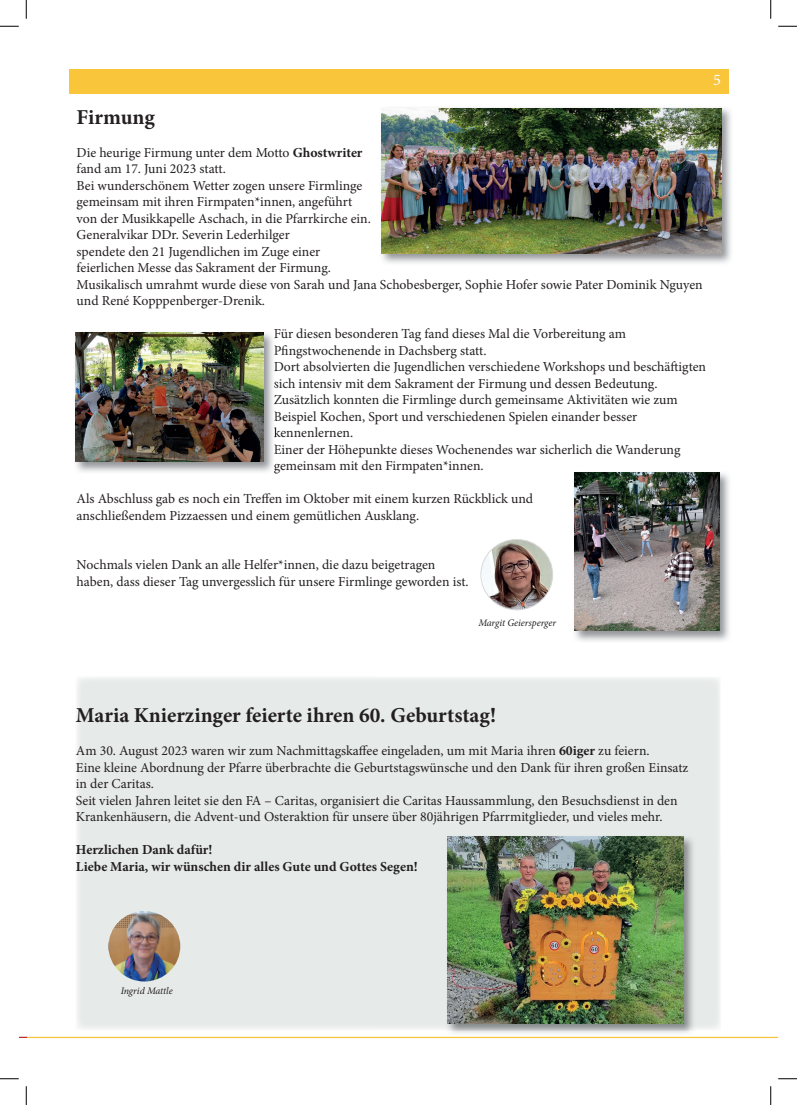
<style>
.page{position:relative;width:797px;height:1105px;background:#fff}
.page>*{position:absolute;margin:0;border:0;box-sizing:border-box;transform-origin:0 0}
.t1{font:700 21.25px "Minion Pro";color:#231f20}
.t2{font:16.25px "Minion Pro";color:#fff}
.t3{font:13.75px/16.5px "Minion Pro";color:#231f20}
.t4{font:700 13.75px/16.5px "Minion Pro";color:#231f20}
.t5{font:italic 10px "Minion Pro";letter-spacing:-.005em;color:#231f20}
.s1{font-weight:700}
</style>
<div class="page">
<div style="left:69px;top:69px;width:659px;height:25px;background:#f9c63b"></div>
<hr style="left:26px;top:1037px;width:751px;height:1px;background:#f9c63b">
<img style="left:482px;top:539px;width:70px;height:71px">
<div style="left:480px;top:539px;width:73px;height:71px;border:1px solid #d9d9d9;border-radius:50%"></div>
<img style="left:381px;top:108px;width:350px;height:155px">
<img style="left:382px;top:108px;width:339px;height:145px">
<img style="left:75px;top:332px;width:200px;height:140px">
<svg style="left:274px;top:332px;width:1px;height:105px"></svg>
<svg style="left:274px;top:444px;width:1px;height:29px"></svg>
<img style="left:76px;top:333px;width:187px;height:129px">
<img style="left:446px;top:835px;width:249px;height:199px">
<img style="left:448px;top:837px;width:235px;height:187px">
<img style="left:574px;top:472px;width:155px;height:169px">
<img style="left:575px;top:473px;width:144px;height:158px">
<img style="left:108px;top:911px;width:72px;height:71px">
<svg style="left:0;top:25px;width:19px;height:2px"></svg>
<svg style="left:778px;top:25px;width:19px;height:2px"></svg>
<svg style="left:0;top:1078px;width:19px;height:1px"></svg>
<svg style="left:778px;top:1078px;width:19px;height:1px"></svg>
<svg style="left:25px;top:0;width:2px;height:19px"></svg>
<svg style="left:25px;top:1086px;width:2px;height:19px"></svg>
<svg style="left:770px;top:0;width:1px;height:19px"></svg>
<svg style="left:770px;top:1086px;width:1px;height:19px"></svg>
<p class="t2" style="left:713px;top:69px;width:9px">5</p>
<h1 class="t1" style="left:77px;top:102px;width:80px">Firmung</h1>
<p class="t3" style="left:77px;top:144px;width:627px">Die heurige Firmung unter dem Motto <span class="s1">Ghostwriter<br></span>fand am 17. Juni 2023 statt.<br>Bei wunderschönem Wetter zogen unsere Firmlinge<br>gemeinsam mit ihren Firmpaten*innen, angeführt<br>von der Musikkapelle Aschach, in die Pfarrkirche ein.<br>Generalvikar DDr. Severin Lederhilger<br>spendete den 21 Jugendlichen im Zuge einer<br>feierlichen Messe das Sakrament der Firmung.<br>Musikalisch umrahmt wurde diese von Sarah und Jana Schobesberger, Sophie Hofer sowie Pater Dominik Nguyen und René Kopppenberger-Drenik.</p>
<p class="t3" style="left:274px;top:325px;width:434px">Für diesen besonderen Tag fand dieses Mal die Vorbereitung am Pfingstwochenende in Dachsberg statt.<br>Dort absolvierten die Jugendlichen verschiedene Workshops und beschäftigten sich intensiv mit dem Sakrament der Firmung und dessen Bedeutung.<br>Zusätzlich konnten die Firmlinge durch gemeinsame Aktivitäten wie zum Beispiel Kochen, Sport und verschiedenen Spielen einander besser kennenlernen.<br>Einer der Höhepunkte dieses Wochenendes war sicherlich die Wanderung gemeinsam mit den Firmpaten*innen.</p>
<p class="t3" style="left:77px;top:490px;width:458px">Als Abschluss gab es noch ein Treffen im Oktober mit einem kurzen Rückblick und anschließendem Pizzaessen und einem gemütlichen Ausklang.</p>
<p class="t3" style="left:77px;top:556px;width:393px">Nochmals vielen Dank an alle Helfer*innen, die dazu beigetragen haben, dass dieser Tag unvergesslich für unsere Firmlinge geworden ist.</p>
<p class="t5" style="left:478px;top:616px;width:79px">Margit Geiersperger</p>
<h1 class="t1" style="left:76px;top:700px;width:421px">Maria Knierzinger feierte ihren 60. Geburtstag!</h1>
<p class="t3" style="left:76px;top:743px;width:614px">Am 30. August 2023 waren wir zum Nachmittagskaffee eingeladen, um mit Maria ihren <span class="s1">60iger</span> zu feiern.<br>Eine kleine Abordnung der Pfarre überbrachte die Geburtstagswünsche und den Dank für ihren großen Einsatz in der Caritas.<br>Seit vielen Jahren leitet sie den FA – Caritas, organisiert die Caritas Haussammlung, den Besuchsdienst in den Krankenhäusern, die Advent-und Osteraktion für unsere über 80jährigen Pfarrmitglieder, und vieles mehr.</p>
<p class="t4" style="left:76px;top:841px;width:343px">Herzlichen Dank dafür!<br>Liebe Maria, wir wünschen dir alles Gute und Gottes Segen!</p>
<p class="t5" style="left:121px;top:984px;width:53px">Ingrid Mattle</p>
</div>
